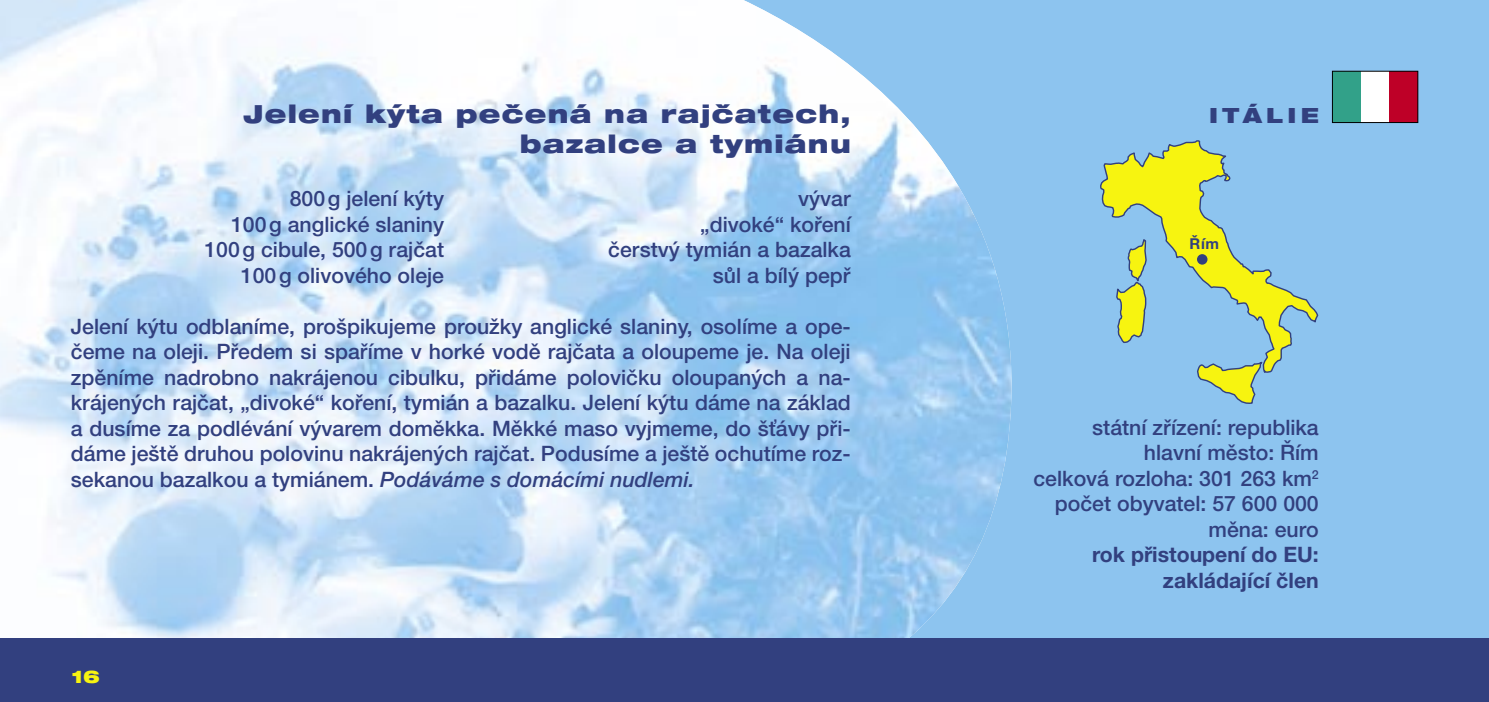
<style>
.page{position:relative;width:1489px;height:702px;background:#fff}
.page>*{position:absolute;margin:0;border:0;box-sizing:border-box;transform-origin:0 0}
.t1{font:900 expanded 25px "Helvetica Neue CE";letter-spacing:.05em;color:#32407f}
.t2{font:500 21.25px/25.5px "Helvetica Neue CE";color:#32407f;text-align:justify}
.t3{font:700 21.25px "Helvetica Neue CE";color:#32407f}
.t4{font:900 expanded 21px "Helvetica Neue CE";letter-spacing:.215em;color:#32407f}
.t5{font:900 expanded 17.5px "Helvetica Neue CE";color:#f7f410}
.t6{font:700 15px "Helvetica Neue CE";color:#32407f}
.s1{font-style:italic}
</style>
<div class="page">
<div style="left:0;top:0;width:1488px;height:654px;background:#8dc4ef"></div>
<img style="left:0;top:0;width:1012px;height:638px">
<div style="left:1332px;top:71px;width:85px;height:51px;background:#fff"></div>
<div style="left:1332px;top:71px;width:28px;height:51px;background:#32a189"></div>
<div style="left:1389px;top:71px;width:28px;height:51px;background:#be0027"></div>
<div style="left:1332px;top:71px;width:85px;height:52px;border:1px solid #000"></div>
<svg style="left:1100px;top:140px;width:218px;height:233px"></svg>
<svg style="left:1115px;top:238px;width:32px;height:106px"></svg>
<svg style="left:1196px;top:360px;width:67px;height:44px"></svg>
<div style="left:1196px;top:254px;width:11px;height:10px;background:#32407f;border-radius:50%"></div>
<div style="left:0;top:638px;width:1488px;height:64px;background:#32407f"></div>
<p class="t1" style="left:243px;top:98px;width:609px">Jelení kýta pečená na rajčatech,</p>
<p class="t1" style="left:519px;top:128px;width:332px">bazalce a tymiánu</p>
<p class="t2" style="left:290px;top:188px;width:156px">800 g jelení kýty</p>
<p class="t2" style="left:231px;top:213px;width:214px">100 g anglické slaniny</p>
<p class="t2" style="left:204px;top:239px;width:241px">100 g cibule, 500 g rajčat</p>
<p class="t2" style="left:241px;top:264px;width:205px">100 g olivového oleje</p>
<p class="t2" style="left:798px;top:188px;width:54px">vývar</p>
<p class="t2" style="left:700px;top:213px;width:152px">„divoké“ koření</p>
<p class="t2" style="left:608px;top:239px;width:244px">čerstvý tymián a bazalka</p>
<p class="t2" style="left:712px;top:264px;width:139px">sůl a bílý pepř</p>
<p class="t2" style="left:71px;top:315px;width:781px">Jelení kýtu odblaníme, prošpikujeme proužky anglické slaniny, osolíme a ope&shy;čeme na oleji. Předem si spaříme v horké vodě rajčata a oloupeme je. Na oleji zpěníme nadrobno nakrájenou cibulku, přidáme polovičku oloupaných a na&shy;krájených rajčat, „divoké“ koření, tymián a bazalku. Jelení kýtu dáme na základ a dusíme za podlévání vývarem doměkka. Měkké maso vyjmeme, do šťávy při&shy;dáme ještě druhou polovinu nakrájených rajčat. Podusíme a ještě ochutíme roz&shy;sekanou bazalkou a tymiánem. <span class="s1">Podáváme s domácími nudlemi.</span></p>
<p class="t5" style="left:71px;top:665px;width:30px">16</p>
<p class="t4" style="left:1209px;top:102px;width:111px">ITÁLIE</p>
<p class="t6" style="left:1189px;top:234px;width:31px">Řím</p>
<p class="t2" style="left:1092px;top:416px;width:228px">státní zřízení: republika</p>
<p class="t2" style="left:1143px;top:442px;width:176px">hlavní město: Řím</p>
<p class="t2" style="left:1033px;top:467px;width:287px">celková rozloha: 301 263 km<sup>2</sup></p>
<p class="t2" style="left:1054px;top:493px;width:265px">počet obyvatel: 57 600 000</p>
<p class="t2" style="left:1208px;top:518px;width:112px">měna: euro</p>
<p class="t3" style="left:1091px;top:541px;width:228px">rok přistoupení do EU:</p>
<p class="t3" style="left:1162px;top:567px;width:157px">zakládající člen</p>
</div>
